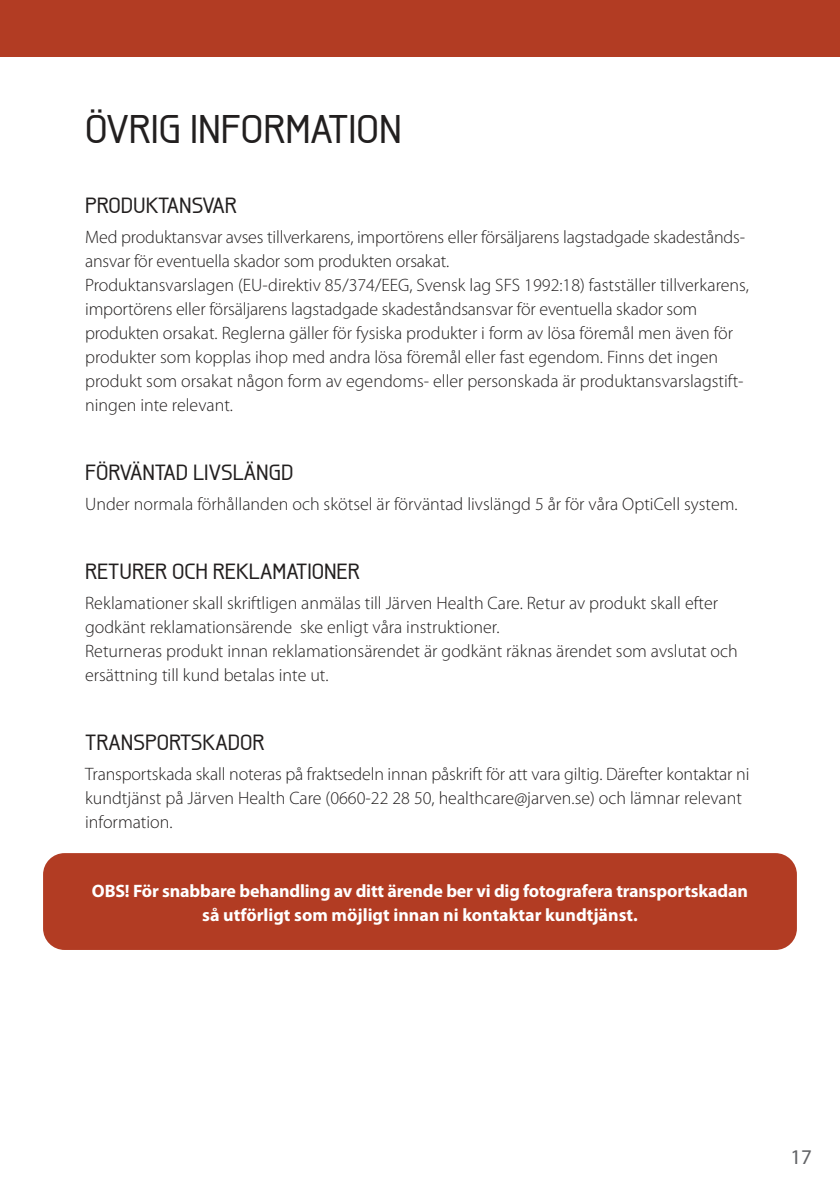
<style>
.page{position:relative;width:840px;height:1191px;background:#fff}
.page>*{position:absolute;margin:0;border:0;box-sizing:border-box;transform-origin:0 0}
.t1{font:500 40px "Galette";color:#221f1f}
.t2{font:500 22px "Galette";color:#221f1f}
.t3{font:21px "Myriad Pro";color:#626366}
.t4{font:300 18px/24px "Myriad Pro";color:#221f1f}
.t5{font:700 18px/24px "Myriad Pro";letter-spacing:-.01em;color:#fff;text-align:center}
</style>
<div class="page">
<div style="left:0;top:0;width:839px;height:57px;background:#b23c23"></div>
<div style="left:43px;top:853px;width:753px;height:97px;background:#b23c23;border-radius:21px"></div>
<h1 class="t1" style="left:85px;top:105px;width:318px">ÖVRIG INFORMATION</h1>
<p class="t2" style="left:85px;top:192px;width:153px">PRODUKTANSVAR</p>
<p class="t4" style="left:85px;top:225px;width:664px">Med produktansvar avses tillverkarens, importörens eller försäljarens lagstadgade skadestånds&shy;ansvar för eventuella skador som produkten orsakat.<br>Produktansvarslagen (EU-direktiv 85/374/EEG, Svensk lag SFS 1992:18) fastställer tillverkarens, importörens eller försäljarens lagstadgade skadeståndsansvar för eventuella skador som produkten orsakat. Reglerna gäller för fysiska produkter i form av lösa föremål men även för produkter som kopplas ihop med andra lösa föremål eller fast egendom. Finns det ingen produkt som orsakat någon form av egendoms- eller personskada är produktansvarslagstift&shy;ningen inte relevant.</p>
<p class="t2" style="left:85px;top:459px;width:210px">FÖRVÄNTAD LIVSLÄNGD</p>
<p class="t4" style="left:85px;top:492px;width:653px">Under normala förhållanden och skötsel är förväntad livslängd 5 år för våra OptiCell system.</p>
<p class="t2" style="left:85px;top:558px;width:276px">RETURER OCH REKLAMATIONER</p>
<p class="t4" style="left:85px;top:591px;width:653px">Reklamationer skall skriftligen anmälas till Järven Health Care. Retur av produkt skall efter godkänt reklamationsärende ske enligt våra instruktioner.<br>Returneras produkt innan reklamationsärendet är godkänt räknas ärendet som avslutat och ersättning till kund betalas inte ut.</p>
<p class="t2" style="left:85px;top:729px;width:181px">TRANSPORTSKADOR</p>
<p class="t4" style="left:85px;top:762px;width:665px">Transportskada skall noteras på fraktsedeln innan påskrift för att vara giltig. Därefter kontaktar ni kundtjänst på Järven Health Care (0660-22 28 50, healthcare@jarven.se) och lämnar relevant information.</p>
<p class="t5" style="left:92px;top:879px;width:657px">OBS! För snabbare behandling av ditt ärende ber vi dig fotografera transportskadan så utförligt som möjligt innan ni kontaktar kundtjänst.</p>
<p class="t3" style="left:789px;top:1148px;width:23px">17</p>
</div>
